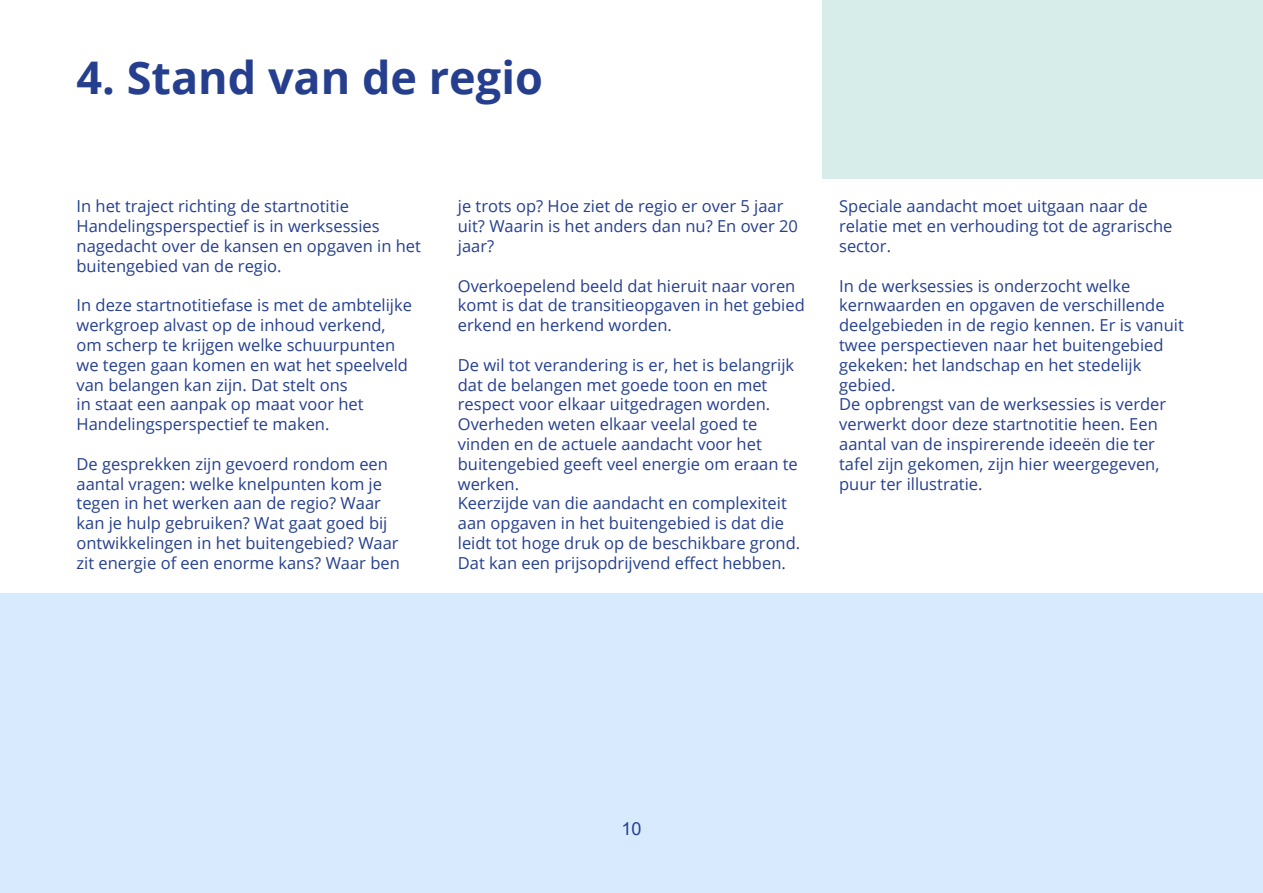
<style>
.page{position:relative;width:1263px;height:893px;background:#fff}
.page>*{position:absolute;margin:0;border:0;box-sizing:border-box;transform-origin:0 0}
.Kop{font:700 45px "Open Sans";color:#253f8e}
.t1{font:18px "Arial";color:#253f8e}
.Platte_tekst{font:16.5px/19.8px "Open Sans";color:#253f8e}
</style>
<div class="page">
<div style="left:0;top:594px;width:1263px;height:299px;background:#d8ebfe"></div>
<div style="left:822px;top:0;width:441px;height:179px;background:#d6ede9"></div>
<h2 class="Kop" style="left:77px;top:46px;width:468px">4. Stand van de regio</h2>
<h3 class="Platte_tekst" style="left:77px;top:196px;width:346px">In het traject richting de startnotitie Handelingsperspectief is in werksessies nagedacht over de kansen en opgaven in het buitengebied van de regio.</h3>
<h3 class="Platte_tekst" style="left:77px;top:295px;width:337px">In deze startnotitiefase is met de ambtelijke werkgroep alvast op de inhoud verkend, om scherp te krijgen welke schuurpunten we tegen gaan komen en wat het speelveld van belangen kan zijn. Dat stelt ons<br>in staat een aanpak op maat voor het Handelingsperspectief te maken.</h3>
<h3 class="Platte_tekst" style="left:77px;top:453px;width:325px">De gesprekken zijn gevoerd rondom een aantal vragen: welke knelpunten kom je tegen in het werken aan de regio? Waar kan je hulp gebruiken? Wat gaat goed bij ontwikkelingen in het buitengebied? Waar zit energie of een enorme kans? Waar ben</h3>
<h3 class="Platte_tekst" style="left:458px;top:196px;width:342px">je trots op? Hoe ziet de regio er over 5 jaar uit? Waarin is het anders dan nu? En over 20 jaar?</h3>
<h3 class="Platte_tekst" style="left:458px;top:275px;width:348px">Overkoepelend beeld dat hieruit naar voren komt is dat de transitieopgaven in het gebied erkend en herkend worden.</h3>
<h3 class="Platte_tekst" style="left:458px;top:354px;width:341px">De wil tot verandering is er, het is belangrijk dat de belangen met goede toon en met respect voor elkaar uitgedragen worden.<br>Overheden weten elkaar veelal goed te vinden en de actuele aandacht voor het buitengebied geeft veel energie om eraan te werken.</h3>
<h3 class="Platte_tekst" style="left:458px;top:493px;width:344px">Keerzijde van die aandacht en complexiteit aan opgaven in het buitengebied is dat die leidt tot hoge druk op de beschikbare grond.<br>Dat kan een prijsopdrijvend effect hebben.</h3>
<h3 class="Platte_tekst" style="left:839px;top:196px;width:335px">Speciale aandacht moet uitgaan naar de relatie met en verhouding tot de agrarische sector.</h3>
<h3 class="Platte_tekst" style="left:839px;top:275px;width:346px">In de werksessies is onderzocht welke kernwaarden en opgaven de verschillende deelgebieden in de regio kennen. Er is vanuit twee perspectieven naar het buitengebied gekeken: het landschap en het stedelijk gebied.</h3>
<h3 class="Platte_tekst" style="left:839px;top:394px;width:329px">De opbrengst van de werksessies is verder verwerkt door deze startnotitie heen. Een aantal van de inspirerende ideeën die ter tafel zijn gekomen, zijn hier weergegeven, puur ter illustratie.</h3>
<p class="t1" style="left:621px;top:816px;width:22px">10</p>
</div>
